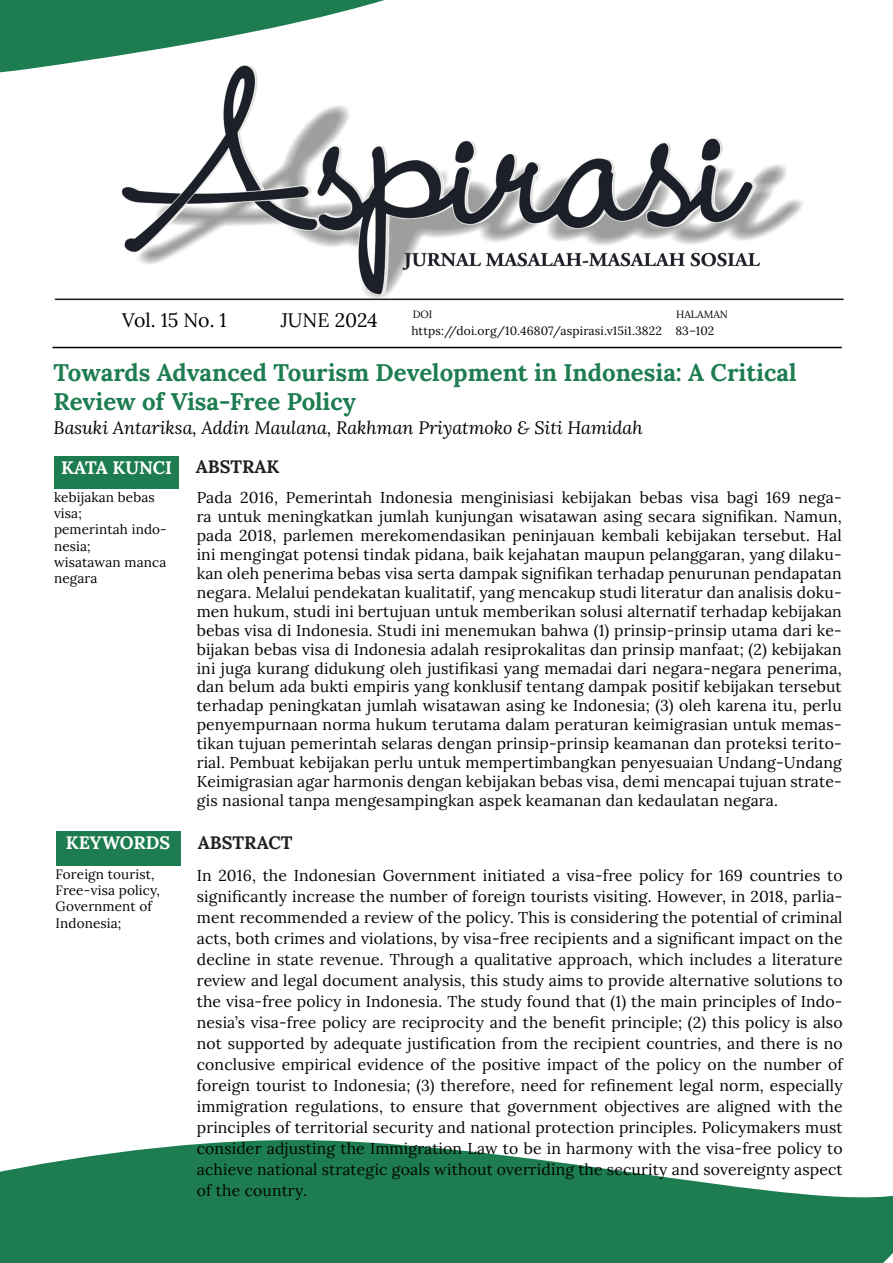
<style>
.page{position:relative;width:893px;height:1263px;background:#fff}
.page>*{position:absolute;margin:0;border:0;box-sizing:border-box;transform-origin:0 0}
.t1{font:700 24px/28.8px "Lora";color:#1d7d50}
.t2{font:19.5px "Lora";color:#040503}
.t3{font:italic 18px "Lora";color:#040503}
.t4{font:700 18px "Lora";color:#fff}
.t5{font:700 18px "Lora";color:#231f20}
.t6{font:15.75px/18.9px "Lora";letter-spacing:.01em;color:#040503;text-align:justify}
.t7{font:13.5px/16.2px "Lora";letter-spacing:.01em;color:#040503}
.t8{font:12px "Lora";letter-spacing:.01em;color:#040503}
.t9{font:10.5px "Lora";color:#040503}
</style>
<div class="page">
<img style="left:52px;top:112px;width:792px;height:754px">
<svg style="left:0;top:0;width:384px;height:112px"></svg>
<svg style="left:0;top:1140px;width:893px;height:123px;fill:#1d7d50"></svg>
<hr style="left:52px;top:347px;width:790px;height:1px;background:#000">
<div style="left:54px;top:456px;width:125px;height:32px;background:#1d7d50"></div>
<div style="left:56px;top:831px;width:125px;height:34px;background:#1d7d50"></div>
<p class="t2" style="left:122px;top:305px;width:106px">Vol. 15 No. 1</p>
<p class="t2" style="left:281px;top:305px;width:99px">JUNE 2024</p>
<p class="t9" style="left:413px;top:306px;width:21px">DOI</p>
<p class="t9" style="left:676px;top:306px;width:53px">HALAMAN</p>
<p class="t8" style="left:411px;top:322px;width:304px">https://doi.org/10.46807/aspirasi.v15i1.3822 83–102</p>
<h1 class="t1" style="left:54px;top:356px;width:744px">Towards Advanced Tourism Development in Indonesia: A Critical<br>Review of Visa-Free Policy</h1>
<p class="t3" style="left:54px;top:415px;width:591px">Basuki Antariksa, Addin Maulana, Rakhman Priyatmoko &amp; Siti Hamidah</p>
<p class="t4" style="left:61px;top:454px;width:112px">KATA KUNCI</p>
<p class="t5" style="left:196px;top:453px;width:85px">ABSTRAK</p>
<p class="t7" style="left:54px;top:488px;width:114px">kebijakan bebas visa;<br>pemerintah indo&shy;nesia;<br>wisatawan manca negara</p>
<p class="t6" style="left:197px;top:487px;width:647px">Pada 2016, Pemerintah Indonesia menginisiasi kebijakan bebas visa bagi 169 nega&shy;ra untuk meningkatkan jumlah kunjungan wisatawan asing secara signifikan. Namun, pada 2018, parlemen merekomendasikan peninjauan kembali kebijakan tersebut. Hal ini mengingat potensi tindak pidana, baik kejahatan maupun pelanggaran, yang dilaku&shy;kan oleh penerima bebas visa serta dampak signifikan terhadap penurunan pendapatan negara. Melalui pendekatan kualitatif, yang mencakup studi literatur dan analisis doku&shy;men hukum, studi ini bertujuan untuk memberikan solusi alternatif terhadap kebijakan bebas visa di Indonesia. Studi ini menemukan bahwa (1) prinsip-prinsip utama dari ke&shy;bijakan bebas visa di Indonesia adalah resiprokalitas dan prinsip manfaat; (2) kebijakan ini juga kurang didukung oleh justifikasi yang memadai dari negara-negara penerima, dan belum ada bukti empiris yang konklusif tentang dampak positif kebijakan tersebut terhadap peningkatan jumlah wisatawan asing ke Indonesia; (3) oleh karena itu, perlu penyempurnaan norma hukum terutama dalam peraturan keimigrasian untuk memas&shy;tikan tujuan pemerintah selaras dengan prinsip-prinsip keamanan dan proteksi terito&shy;rial. Pembuat kebijakan perlu untuk mempertimbangkan penyesuaian Undang-Undang Keimigrasian agar harmonis dengan kebijakan bebas visa, demi mencapai tujuan strate&shy;gis nasional tanpa mengesampingkan aspek keamanan dan kedaulatan negara.</p>
<p class="t4" style="left:66px;top:829px;width:106px">KEYWORDS</p>
<p class="t5" style="left:198px;top:829px;width:96px">ABSTRACT</p>
<p class="t7" style="left:56px;top:865px;width:106px">Foreign tourist,<br>Free-visa policy,<br>Government of<br>Indonesia;</p>
<p class="t6" style="left:197px;top:864px;width:647px;line-height:21px">In 2016, the Indonesian Government initiated a visa-free policy for 169 countries to significantly increase the number of foreign tourists visiting. However, in 2018, parlia&shy;ment recommended a review of the policy. This is considering the potential of criminal acts, both crimes and violations, by visa-free recipients and a significant impact on the decline in state revenue. Through a qualitative approach, which includes a literature review and legal document analysis, this study aims to provide alternative solutions to the visa-free policy in Indonesia. The study found that (1) the main principles of Indo&shy;nesia’s visa-free policy are reciprocity and the benefit principle; (2) this policy is also not supported by adequate justification from the recipient countries, and there is no conclusive empirical evidence of the positive impact of the policy on the number of foreign tourist to Indonesia; (3) therefore, need for refinement legal norm, especially immigration regulations, to ensure that government objectives are aligned with the principles of territorial security and national protection principles. Policymakers must consider adjusting the Immigration Law to be in harmony with the visa-free policy to achieve national strategic goals without overriding the security and sovereignty aspect of the country.</p>
</div>
